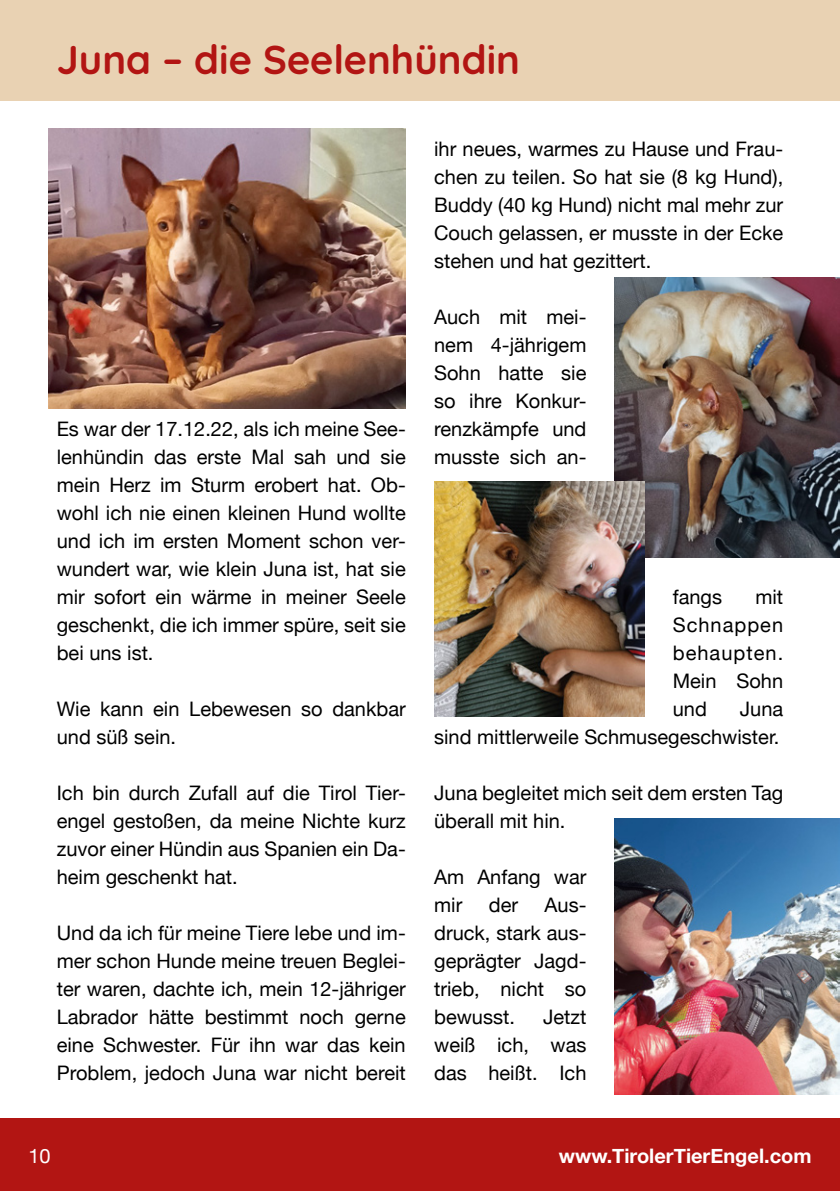
<style>
.page{position:relative;width:840px;height:1191px;background:#fff}
.page>*{position:absolute;margin:0;border:0;box-sizing:border-box;transform-origin:0 0}
.t1{font:700 40px "Quicksand";color:#b21513}
.t2{font:20px/28px "Helvetica Neue";color:#000;text-align:justify}
.t3{font:700 20px "Helvetica Neue";color:#fff}
.t4{font:20px "Helvetica Neue";color:#fff}
</style>
<div class="page">
<div style="left:0;top:0;width:839px;height:100px;background:#e9d2b3"></div>
<div style="left:0;top:1119px;width:839px;height:72px;background:#b21513"></div>
<img style="left:48px;top:128px;width:357px;height:280px">
<img style="left:614px;top:818px;width:225px;height:276px">
<img style="left:614px;top:278px;width:225px;height:279px">
<img style="left:434px;top:482px;width:210px;height:234px">
<h1 class="t1" style="left:57px;top:27px;width:464px">Juna – die Seelenhündin</h1>
<p class="t2" style="left:57px;top:416px;width:350px">Es war der 17.12.22, als ich meine See&shy;lenhündin das erste Mal sah und sie mein Herz im Sturm erobert hat. Ob&shy;wohl ich nie einen kleinen Hund wollte und ich im ersten Moment schon ver&shy;wundert war, wie klein Juna ist, hat sie mir sofort ein wärme in meiner Seele geschenkt, die ich immer spüre, seit sie bei uns ist.</p>
<p class="t2" style="left:57px;top:696px;width:350px">Wie kann ein Lebewesen so dankbar und süß sein.</p>
<p class="t2" style="left:57px;top:780px;width:350px">Ich bin durch Zufall auf die Tirol Tier&shy;engel gestoßen, da meine Nichte kurz zuvor einer Hündin aus Spanien ein Da&shy;heim geschenkt hat.</p>
<p class="t2" style="left:57px;top:920px;width:350px">Und da ich für meine Tiere lebe und im&shy;mer schon Hunde meine treuen Beglei&shy;ter waren, dachte ich, mein 12-jähriger Labrador hätte bestimmt noch gerne eine Schwester. Für ihn war das kein Problem, jedoch Juna war nicht bereit</p>
<p class="t2" style="left:434px;top:136px;width:350px">ihr neues, warmes zu Hause und Frau&shy;chen zu teilen. So hat sie (8 kg Hund), Buddy (40 kg Hund) nicht mal mehr zur Couch gelassen, er musste in der Ecke stehen und hat gezittert.</p>
<p class="t2" style="left:434px;top:304px;width:154px">Auch mit mei&shy;nem 4-jährigem Sohn hatte sie so ihre Konkur&shy;renzkämpfe und musste sich an-</p>
<p class="t2" style="left:672px;top:584px;width:51px">fangs</p>
<p class="t2" style="left:672px;top:584px;width:112px;text-indent:83px">mit Schnappen behaupten.<br>Mein Sohn und</p>
<p class="t2" style="left:434px;top:696px;width:350px;text-align:right">Juna<br>sind mittlerweile Schmusegeschwister.</p>
<p class="t2" style="left:434px;top:780px;width:350px">Juna begleitet mich seit dem ersten Tag überall mit hin.</p>
<p class="t2" style="left:434px;top:864px;width:154px">Am Anfang war mir</p>
<p class="t2" style="left:434px;top:892px;width:154px;text-indent:110px">Aus&shy;druck, stark aus&shy;geprägter Jagd&shy;trieb, nicht so bewusst.</p>
<p class="t2" style="left:488px;top:892px;width:31px">der</p>
<p class="t2" style="left:434px;top:1004px;width:154px;text-indent:109px">Jetzt weiß ich, was das heißt. Ich</p>
<p class="t4" style="left:28px;top:1141px;width:24px">10</p>
<p class="t3" style="left:558px;top:1139px;width:254px">www.TirolerTierEngel.com</p>
</div>
